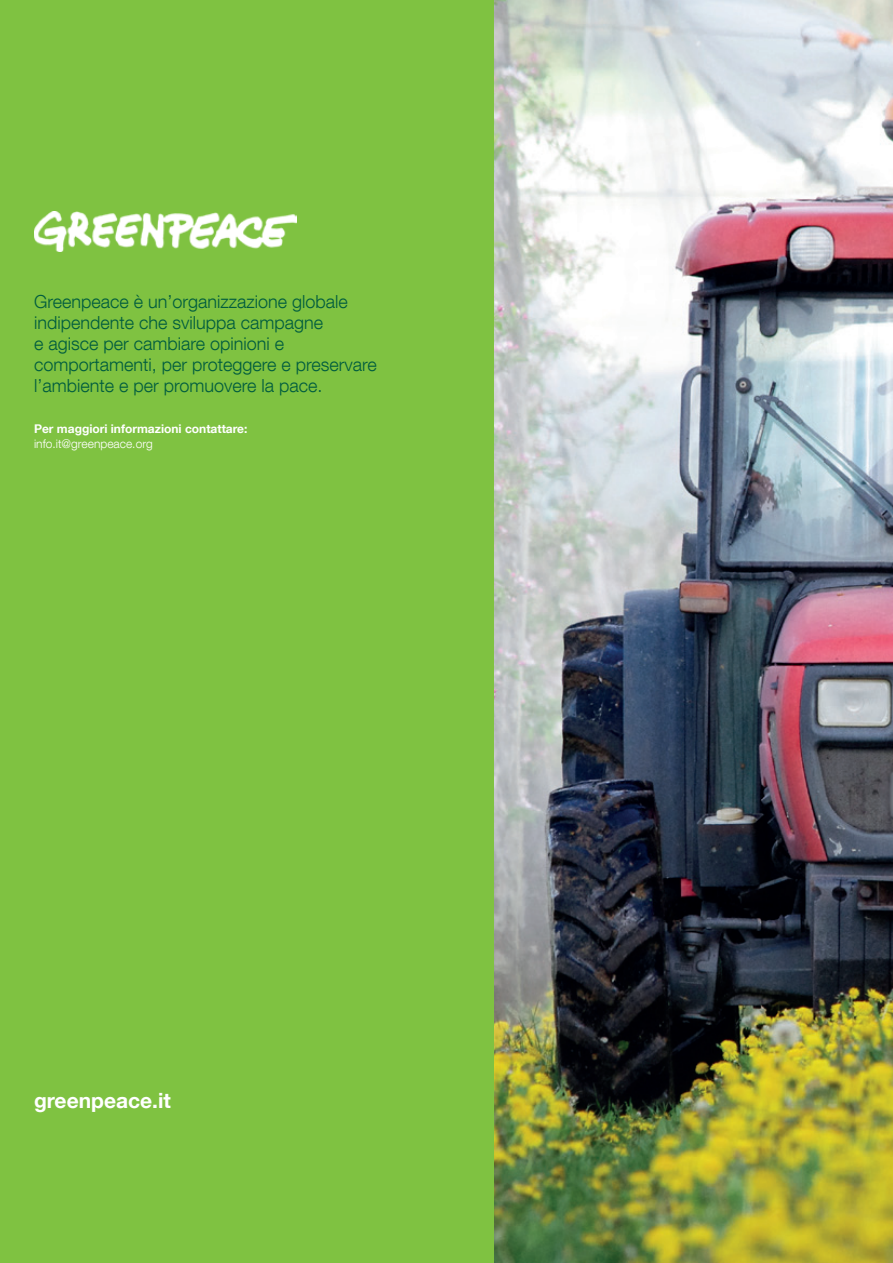
<style>
.page{position:relative;width:893px;height:1263px;background:#fff}
.page>*{position:absolute;margin:0;border:0;box-sizing:border-box;transform-origin:0 0}
.t1{font:700 21px "Helvetica Neue LT Com";color:#fff}
.t2{font:300 18px/21px "Helvetica Neue LT Com";color:#005c3e}
.t3{font:700 12px "Helvetica Neue LT Com";color:#fff}
.t4{font:300 12px "Helvetica Neue LT Com";color:#fff}
</style>
<div class="page">
<img style="left:493px;top:0;width:400px;height:1263px">
<div style="left:0;top:0;width:493px;height:1263px;background:#7fc241"></div>
<img style="left:34px;top:211px;width:263px;height:41px">
<p class="t2" style="left:34px;top:291px;width:344px">Greenpeace è un’organizzazione globale indipendente che sviluppa campagne<br>e agisce per cambiare opinioni e comportamenti, per proteggere e preservare l’ambiente e per promuovere la pace.</p>
<p class="t3" style="left:34px;top:422px;width:215px">Per maggiori informazioni contattare:</p>
<p class="t4" style="left:34px;top:437px;width:120px">info.it@greenpeace.org</p>
<p class="t1" style="left:34px;top:1087px;width:138px">greenpeace.it</p>
</div>
